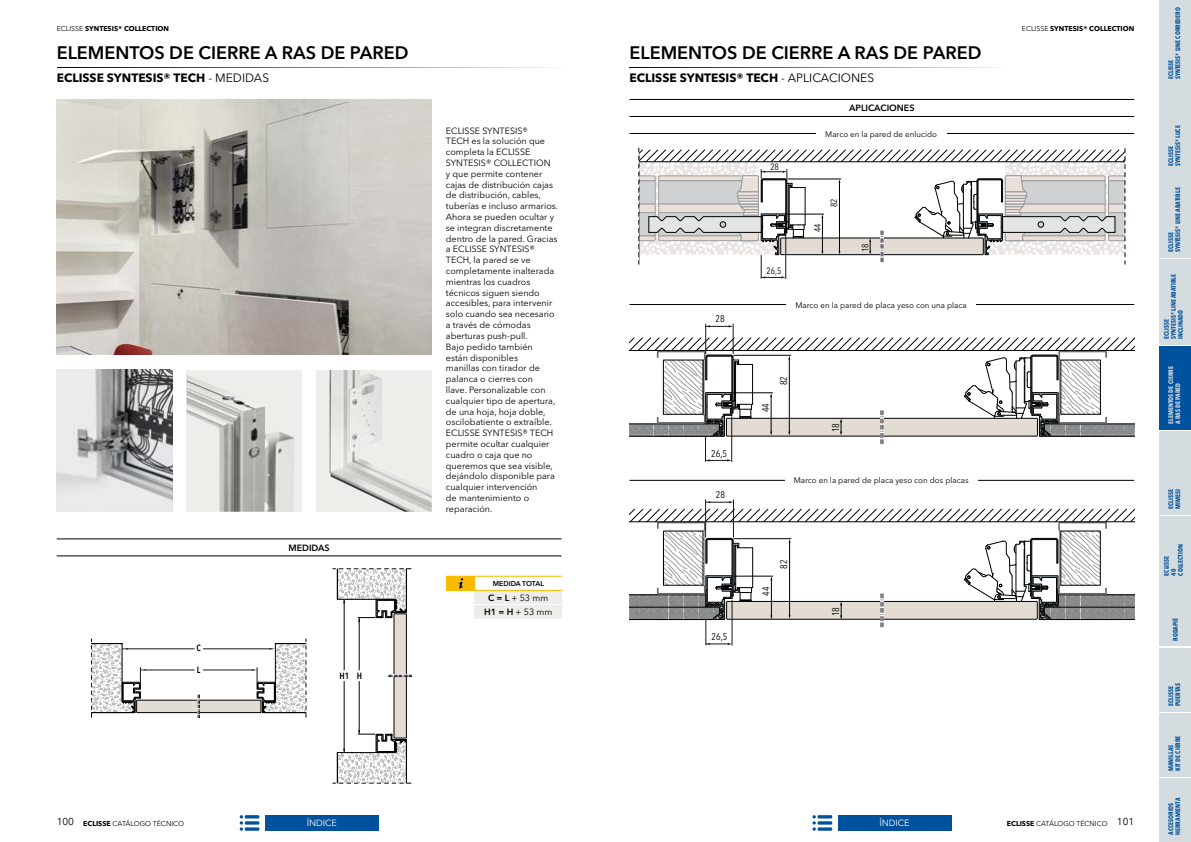
<style>
.page{position:relative;width:1191px;height:842px;background:#fff}
.page>*{position:absolute;margin:0;border:0;box-sizing:border-box;transform-origin:0 0}
.t1{font:600 18px "Avenir Next LT Pro";color:#000}
.t2{font:700 12px "Avenir Next LT Pro";color:#000}
.t3{font:10px "Avenir Next LT Pro";color:#000}
.t4{font:condensed 9.8px "Avenir Next LT Pro";color:#000}
.t5{font:condensed 9.1px "Avenir Next LT Pro";color:#000}
.t6{font:9px/10.8px "Avenir Next LT Pro";color:#000}
.t7{font:600 9px "Avenir Next LT Pro";color:#000}
.t8{font:9px "Avenir LT Std";color:#fff}
.t9{font:600 condensed 8.9px "Avenir Next LT Pro";color:#000}
.t10{font:8px "Avenir Next LT Pro";color:#000}
.t11{font:700 7px "Avenir Next LT Pro";color:#000}
.t12{font:7px "Avenir Next LT Pro";color:#000}
.t13{font:600 7px "Avenir Next LT Pro";color:#000}
.t14{font:700 condensed 6.5px/7px "Avenir Next LT Pro";color:#00519e}
.t15{font:700 condensed 6.5px/7px "Avenir Next LT Pro";color:#d5dcdf}
.s1{font-weight:400}
.s2{font-weight:600}
.s3{font-weight:700}
</style>
<div class="page">
<div style="left:137px;top:700px;width:124px;height:13px;background:#e2dcd5"></div>
<div style="left:136px;top:700px;width:125px;height:13px;border:1px solid #000"></div>
<hr style="left:197px;top:699px;width:3px;height:14px;background:#fff">
<svg style="left:198px;top:695px;width:2px;height:23px"></svg>
<div style="left:394px;top:614px;width:12px;height:124px;background:#e2dcd5"></div>
<div style="left:394px;top:614px;width:12px;height:124px;border:1px solid #000"></div>
<svg style="left:389px;top:675px;width:23px;height:2px"></svg>
<hr style="left:146px;top:670px;width:48px;height:1px;background:#1a161a">
<hr style="left:203px;top:670px;width:49px;height:1px;background:#1a161a">
<hr style="left:128px;top:649px;width:66px;height:1px;background:#1a161a">
<hr style="left:203px;top:649px;width:66px;height:1px;background:#1a161a">
<svg style="left:252px;top:639px;width:55px;height:78px"></svg>
<svg style="left:91px;top:639px;width:55px;height:78px"></svg>
<hr style="left:359px;top:681px;width:1px;height:52px;background:#000">
<hr style="left:359px;top:618px;width:1px;height:52px;background:#000">
<hr style="left:344px;top:681px;width:1px;height:71px;background:#000">
<hr style="left:344px;top:599px;width:1px;height:71px;background:#000">
<svg style="left:333px;top:568px;width:78px;height:54px"></svg>
<svg style="left:333px;top:730px;width:78px;height:54px"></svg>
<img style="left:57px;top:99px;width:375px;height:255px">
<img style="left:57px;top:370px;width:115px;height:142px">
<div style="left:186px;top:370px;width:116px;height:142px;background:#ededea"></div>
<img style="left:186px;top:375px;width:108px;height:137px">
<div style="left:316px;top:370px;width:116px;height:142px;background:#ededea"></div>
<img style="left:329px;top:370px;width:103px;height:142px">
<hr style="left:57px;top:539px;width:504px;height:1px;background:#000">
<hr style="left:57px;top:556px;width:504px;height:1px;background:#000">
<hr style="left:785px;top:236px;width:1px;height:43px;background:#1a161a">
<svg style="left:638px;top:148px;width:488px;height:130px"></svg>
<hr style="left:733px;top:324px;width:1px;height:30px;background:#1a161a">
<hr style="left:705px;top:324px;width:1px;height:30px;background:#1a161a">
<svg style="left:705px;top:325px;width:28px;height:2px"></svg>
<hr style="left:731px;top:417px;width:1px;height:45px;background:#1a161a">
<svg style="left:629px;top:337px;width:505px;height:124px"></svg>
<hr style="left:733px;top:500px;width:1px;height:37px;background:#1a161a">
<hr style="left:705px;top:500px;width:1px;height:37px;background:#1a161a">
<svg style="left:706px;top:501px;width:27px;height:2px"></svg>
<svg style="left:629px;top:509px;width:505px;height:136px"></svg>
<hr style="left:629px;top:99px;width:505px;height:1px;background:#000">
<hr style="left:629px;top:116px;width:505px;height:1px;background:#000">
<hr style="left:629px;top:133px;width:505px;height:1px;background:#000">
<hr style="left:629px;top:304px;width:505px;height:1px;background:#000">
<hr style="left:629px;top:480px;width:505px;height:1px;background:#000">
<div style="left:816px;top:127px;width:130px;height:13px;background:#fff"></div>
<div style="left:786px;top:298px;width:190px;height:13px;background:#fff"></div>
<div style="left:784px;top:473px;width:193px;height:14px;background:#fff"></div>
<svg style="left:446px;top:576px;width:116px;height:43px"></svg>
<hr style="left:57px;top:67px;width:504px;height:1px;background:#000">
<hr style="left:629px;top:67px;width:374px;height:1px;background:#000">
<div style="left:1159px;top:516px;width:32px;height:65px;background:#d5dcdf"></div>
<div style="left:1159px;top:583px;width:32px;height:63px;background:#d5dcdf"></div>
<div style="left:1159px;top:648px;width:32px;height:63px;background:#d5dcdf"></div>
<div style="left:1159px;top:0;width:32px;height:85px;background:#d5dcdf"></div>
<div style="left:1159px;top:259px;width:32px;height:85px;background:#d5dcdf"></div>
<div style="left:1159px;top:86px;width:32px;height:85px;background:#d5dcdf"></div>
<div style="left:1159px;top:173px;width:32px;height:85px;background:#d5dcdf"></div>
<div style="left:1159px;top:346px;width:32px;height:83px;background:#00519e"></div>
<div style="left:1159px;top:431px;width:32px;height:83px;background:#d5dcdf"></div>
<div style="left:1159px;top:713px;width:32px;height:64px;background:#d5dcdf"></div>
<div style="left:1159px;top:778px;width:32px;height:64px;background:#d5dcdf"></div>
<hr style="left:245px;top:815px;width:14px;height:3px;background:#00519e">
<svg style="left:245px;top:821px;width:14px;height:4px"></svg>
<svg style="left:245px;top:827px;width:14px;height:4px"></svg>
<svg style="left:240px;top:815px;width:3px;height:16px"></svg>
<div style="left:265px;top:815px;width:113px;height:16px;background:#00519e"></div>
<hr style="left:817px;top:815px;width:15px;height:3px;background:#00519e">
<svg style="left:817px;top:821px;width:15px;height:4px"></svg>
<svg style="left:817px;top:827px;width:15px;height:4px"></svg>
<svg style="left:812px;top:815px;width:4px;height:16px"></svg>
<div style="left:838px;top:815px;width:113px;height:16px;background:#00519e"></div>
<p class="t11" style="left:57px;top:24px;width:114px"><span class="s1">ECLISSE</span> SYNTESIS® COLLECTION</p>
<p class="t11" style="left:1022px;top:24px;width:114px"><span class="s1">ECLISSE</span> SYNTESIS® COLLECTION</p>
<h1 class="t1" style="left:57px;top:42px;width:353px">ELEMENTOS DE CIERRE A RAS DE PARED</h1>
<h2 class="t2" style="left:57px;top:71px;width:214px">ECLISSE SYNTESIS® TECH <span class="s1">- MEDIDAS</span></h2>
<h2 class="t2" style="left:629px;top:71px;width:246px">ECLISSE SYNTESIS® TECH <span class="s1">- APLICACIONES</span></h2>
<h1 class="t1" style="left:629px;top:42px;width:353px">ELEMENTOS DE CIERRE A RAS DE PARED</h1>
<p class="t9" style="left:196px;top:643px;width:6px">C</p>
<p class="t9" style="left:197px;top:664px;width:5px">L</p>
<p class="t7" style="left:288px;top:542px;width:43px">MEDIDAS</p>
<p class="t9" style="left:339px;top:670px;width:24px">H1 H</p>
<p class="t6" style="left:446px;top:125px;width:114px">ECLISSE SYNTESIS®<br>TECH es la solución que completa la ECLISSE<br>SYNTESIS® COLLECTION<br>y que permite contener cajas de distribución cajas de distribución, cables, tuberías e incluso armarios.<br>Ahora se pueden ocultar y se integran discretamente dentro de la pared. Gracias a ECLISSE SYNTESIS®<br>TECH, la pared se ve completamente inalterada mientras los cuadros técnicos siguen siendo accesibles, para intervenir solo cuando sea necesario a través de cómodas aberturas push-pull.<br>Bajo pedido también<br>están disponibles<br>manillas con tirador de palanca o cierres con<br>llave. Personalizable con cualquier tipo de apertura, de una hoja, hoja doble, oscilobatiente o extraíble.<br>ECLISSE SYNTESIS® TECH permite ocultar cualquier cuadro o caja que no queremos que sea visible, dejándolo disponible para cualquier intervención<br>de mantenimiento o reparación.</p>
<p class="t13" style="left:493px;top:579px;width:53px">MEDIDA TOTAL</p>
<p class="t6" style="left:484px;top:590px;width:70px;line-height:14.5px;text-align:center"><span class="s2">C = L</span> + 53 mm<br><span class="s2">H1 = H</span> + 53 mm</p>
<p class="t4" style="left:715px;top:313px;width:11px">28</p>
<p class="t4" style="left:711px;top:447px;width:17px">26,5</p>
<p class="t4" style="left:716px;top:489px;width:11px">28</p>
<p class="t4" style="left:711px;top:631px;width:17px">26,5</p>
<p class="t5" style="left:770px;top:161px;width:10px">28</p>
<p class="t5" style="left:766px;top:265px;width:16px">26,5</p>
<p class="t7" style="left:849px;top:103px;width:67px">APLICACIONES</p>
<p class="t10" style="left:825px;top:129px;width:113px">Marco en la pared de enlucido</p>
<p class="t5" style="left:812px;top:232px;width:10px;rotate:-90deg">44</p>
<p class="t5" style="left:828px;top:207px;width:10px;rotate:-90deg">82</p>
<p class="t5" style="left:859px;top:252px;width:10px;rotate:-90deg">18</p>
<p class="t10" style="left:795px;top:300px;width:173px">Marco en la pared de placa yeso con una placa</p>
<p class="t4" style="left:760px;top:412px;width:11px;rotate:-90deg">44</p>
<p class="t4" style="left:777px;top:385px;width:11px;rotate:-90deg">82</p>
<p class="t4" style="left:830px;top:432px;width:11px;rotate:-90deg">18</p>
<p class="t10" style="left:793px;top:476px;width:176px">Marco en la pared de placa yeso con dos placas</p>
<p class="t4" style="left:760px;top:596px;width:11px;rotate:-90deg">44</p>
<p class="t4" style="left:778px;top:568px;width:11px;rotate:-90deg">82</p>
<p class="t4" style="left:830px;top:616px;width:11px;rotate:-90deg">18</p>
<p class="t3" style="left:57px;top:816px;width:19px">100</p>
<p class="t3" style="left:1116px;top:816px;width:19px">101</p>
<p class="t12" style="left:83px;top:819px;width:102px"><span class="s3">ECLISSE</span> CATÁLOGO TÉCNICO</p>
<p class="t8" style="left:307px;top:818px;width:32px">ÍNDICE</p>
<p class="t8" style="left:879px;top:818px;width:32px">ÍNDICE</p>
<p class="t12" style="left:1007px;top:819px;width:102px"><span class="s3">ECLISSE</span> CATÁLOGO TÉCNICO</p>
<p class="t14" style="left:1167px;top:79px;width:74px;rotate:-90deg">ECLISSE<br>SYNTESIS® LINE CORREDERO</p>
<p class="t14" style="left:1167px;top:166px;width:42px;rotate:-90deg">ECLISSE<br>SYNTESIS® LUCE</p>
<p class="t14" style="left:1167px;top:252px;width:66px;rotate:-90deg">ECLISSE<br>SYNTESIS® LINE ABATIBLE</p>
<p class="t14" style="left:1162px;top:339px;width:66px;rotate:-90deg">ECLISSE<br>SYNTESIS® LINE ABATIBLE<br>INCLINADO</p>
<p class="t15" style="left:1167px;top:424px;width:59px;rotate:-90deg">ELEMENTOS DE CIERRE<br>A RAS DE PARED</p>
<p class="t14" style="left:1167px;top:509px;width:21px;rotate:-90deg">ECLISSE<br>MIMESI</p>
<p class="t14" style="left:1162px;top:575px;width:33px;rotate:-90deg">ECLISSE<br>40<br>COLLECTION</p>
<p class="t14" style="left:1171px;top:641px;width:24px;rotate:-90deg">RODAPIÉ</p>
<p class="t14" style="left:1167px;top:706px;width:24px;rotate:-90deg">ECLISSE<br>PUERTAS</p>
<p class="t14" style="left:1167px;top:771px;width:37px;rotate:-90deg">MANILLAS<br>KIT DE CIERRE</p>
<p class="t14" style="left:1167px;top:835px;width:39px;rotate:-90deg">ACCESORIOS<br>HERRAMIENTA</p>
</div>
